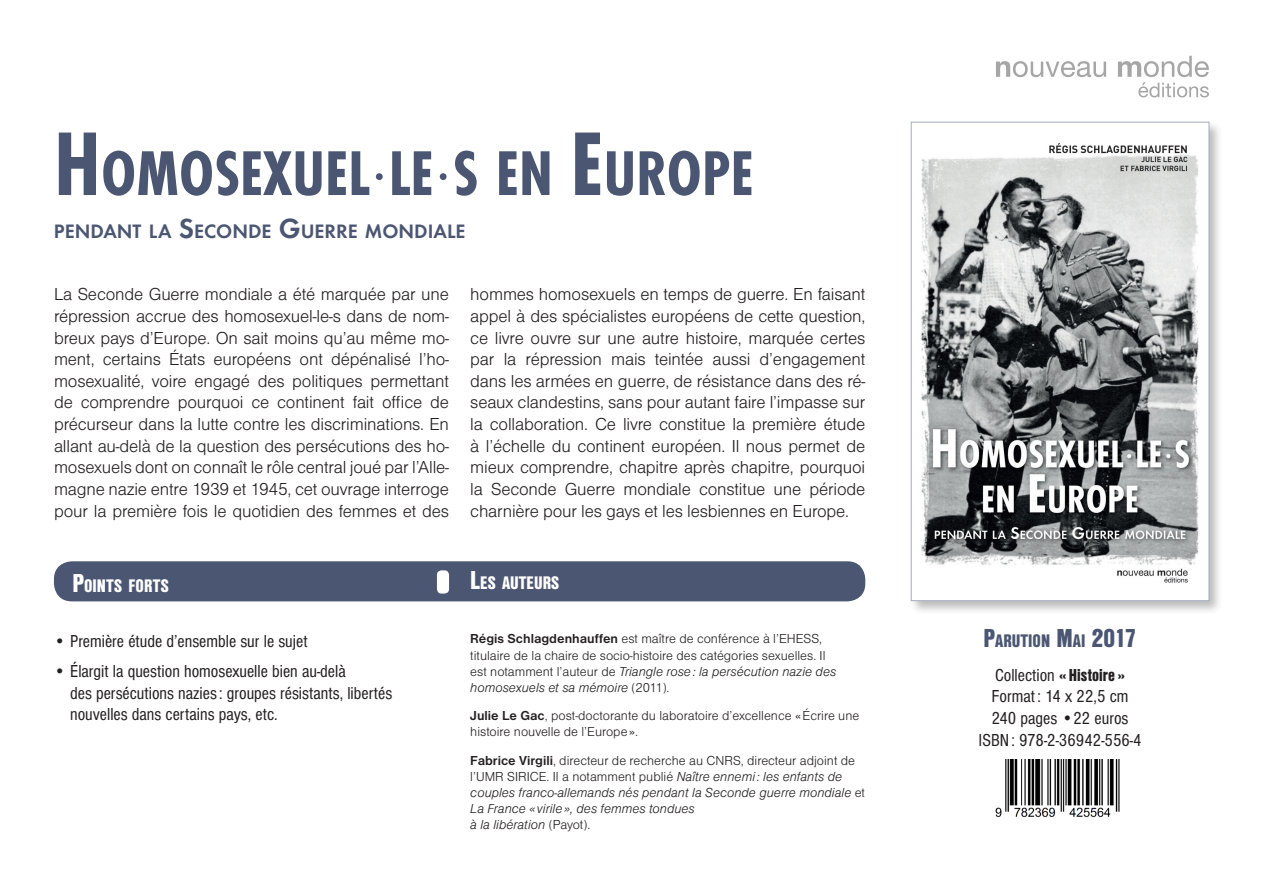
<style>
.page{position:relative;width:1263px;height:893px;background:#fff}
.page>*{position:absolute;margin:0;border:0;box-sizing:border-box;transform-origin:0 0}
.t1{font:700 condensed 65.55px "Futura T";color:#4b5672}
.t2{font:600 20.1px "Futura T";color:#4b5672}
.t3{font:900 condensed 18.9px "Nimbus Sans D";color:#fff}
.t4{font:900 condensed 18.9px "Nimbus Sans D";color:#4b5672}
.t5{font:300 18px/21.6px "Nimbus Sans D";letter-spacing:-.01em;color:#231f20;text-align:justify}
.t6{font:condensed 18px/21.6px "Nimbus Sans D";color:#231f20}
.t7{font:300 13.5px/16.2px "Nimbus Sans D";color:#231f20}
.t8{font:italic 300 13.5px/16.2px "Nimbus Sans D";color:#231f20}
.s1{font-size:93.6px}
.s2{font-size:28.8px}
.s3{font-size:27px}
.s4{font-weight:700}
.s5{font-style:italic}
.s6{font-weight:700;font-style:normal}
.s7{font-style:normal}
.s8{font-weight:900}
</style>
<div class="page">
<div style="left:54px;top:561px;width:811px;height:40px;background:#4b5672;border-radius:18px"></div>
<svg style="left:996px;top:61px;width:110px;height:16px"></svg>
<svg style="left:1118px;top:56px;width:91px;height:41px"></svg>
<div style="left:909px;top:120px;width:314px;height:495px;background:#231f20;opacity:.3"></div>
<img style="left:913px;top:124px;width:294px;height:475px">
<div style="left:911px;top:122px;width:298px;height:479px;border:1px solid #a6acbf"></div>
<img style="left:995px;top:759px;width:125px;height:59px">
<div style="left:437px;top:570px;width:12px;height:23px;background:#fff;border-radius:4px"></div>
<p class="t1" style="left:54px;top:135px;width:701px"><span class="s1">H</span>OMOSEXUEL<sup>.</sup>LE<sup>.</sup>S EN <span class="s1">E</span>UROPE</p>
<p class="t2" style="left:54px;top:220px;width:413px">PENDANT LA <span class="s2">S</span>ECONDE <span class="s2">G</span>UERRE MONDIALE</p>
<p class="t5" style="left:54px;top:283px;width:397px">La Seconde Guerre mondiale a été marquée par une répression accrue des homosexuel-le-s dans de nom&shy;breux pays d’Europe. On sait moins qu’au même mo&shy;ment, certains États européens ont dépénalisé l’ho&shy;mosexualité, voire engagé des politiques permettant de comprendre pourquoi ce continent fait office de précurseur dans la lutte contre les discriminations. En allant au-delà de la question des persécutions des ho&shy;mosexuels dont on connaît le rôle central joué par l’Alle&shy;magne nazie entre 1939 et 1945, cet ouvrage interroge pour la première fois le quotidien des femmes et des</p>
<p class="t5" style="left:470px;top:283px;width:397px">hommes homosexuels en temps de guerre. En faisant appel à des spécialistes européens de cette question, ce livre ouvre sur une autre histoire, marquée certes par la répression mais teintée aussi d’engagement dans les armées en guerre, de résistance dans des ré&shy;seaux clandestins, sans pour autant faire l’impasse sur la collaboration. Ce livre constitue la première étude à l’échelle du continent européen. Il nous permet de mieux comprendre, chapitre après chapitre, pourquoi la Seconde Guerre mondiale constitue une période charnière pour les gays et les lesbiennes en Europe.</p>
<p class="t3" style="left:72px;top:575px;width:98px"><span class="s3">P</span>OINTS FORTS</p>
<p class="t3" style="left:470px;top:572px;width:90px"><span class="s3">L</span>ES AUTEURS</p>
<p class="t6" style="left:54px;top:630px;width:255px">• Première étude d’ensemble sur le sujet</p>
<p class="t6" style="left:70px;top:660px;width:324px;text-indent:-16px">• Élargit la question homosexuelle bien au-delà<br>des persécutions nazies: groupes résistants, libertés nouvelles dans certains pays, etc.</p>
<p class="t7" style="left:470px;top:631px;width:367px"><span class="s4">Régis Schlagdenhauffen</span> est maître de conférence à l’EHESS, titulaire de la chaire de socio-histoire des catégories sexuelles. Il est notamment l’auteur de <span class="s5">Triangle rose: la persécution nazie des homosexuels et sa mémoire</span> (2011).</p>
<p class="t7" style="left:470px;top:707px;width:391px"><span class="s4">Julie Le Gac</span>, post-doctorante du laboratoire d’excellence «Écrire une histoire nouvelle de l’Europe».</p>
<p class="t8" style="left:470px;top:752px;width:396px"><span class="s6">Fabrice Virgili</span><span class="s7">, directeur de recherche au CNRS, directeur adjoint de l’UMR SIRICE. Il a notamment publié</span> Naître ennemi : les enfants de couples franco-allemands nés pendant la Seconde guerre mondiale <span class="s7">et </span>La France « virile», des femmes tondues<br>à la libération <span class="s7">(Payot).</span></p>
<p class="t4" style="left:983px;top:630px;width:154px"><span class="s3">P</span>ARUTION <span class="s3">M</span>AI <span class="s3">2017</span></p>
<p class="t6" style="left:995px;top:664px;width:131px">Collection <span class="s8">« Histoire »</span></p>
<p class="t6" style="left:992px;top:685px;width:138px">Format : 14 x 22,5 cm</p>
<p class="t6" style="left:992px;top:707px;width:138px">240 pages •22 euros</p>
<p class="t6" style="left:978px;top:729px;width:165px">ISBN: 978-2-36942-556-4</p>
</div>
